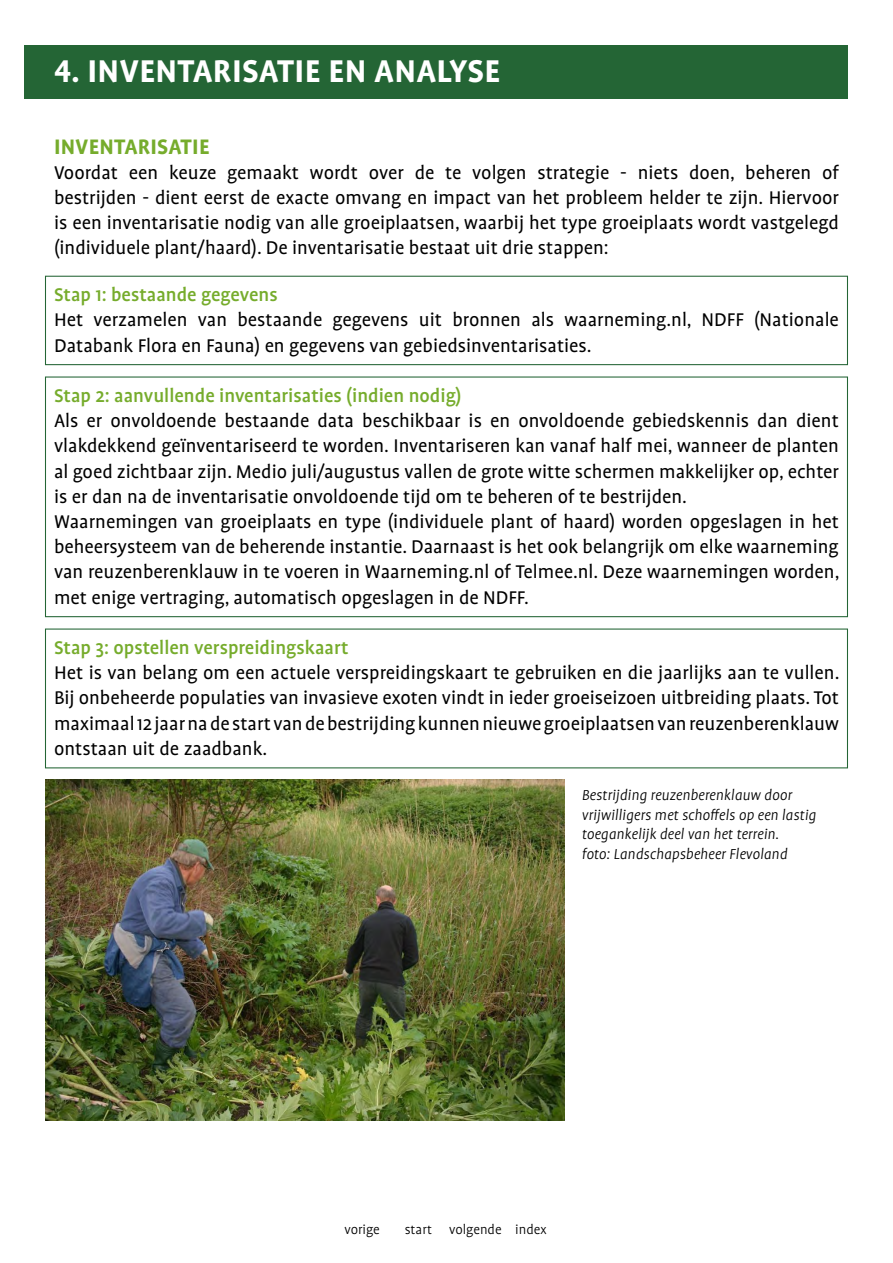
<style>
.page{position:relative;width:893px;height:1263px;background:#fff}
.page>*{position:absolute;margin:0;border:0;box-sizing:border-box;transform-origin:0 0}
.t1{font:700 36px "Profile Pro";letter-spacing:.01em;color:#fff}
.t2{font:700 24px "Profile Pro";letter-spacing:.01em;color:#76ac2c}
.t3{font:21px/25.2px "Profile Pro";color:#000;text-align:justify}
.t4{font:500 21px "Profile Pro";color:#76ac2c}
.t5{font:italic 300 16.5px/19.8px "Profile Pro";color:#000}
.t6{font:300 15px "Profile Pro";color:#000}
</style>
<div class="page">
<div style="left:24px;top:45px;width:823px;height:54px;background:#246535"></div>
<div style="left:45px;top:276px;width:803px;height:89px;border:1px solid #246535"></div>
<div style="left:45px;top:376px;width:803px;height:241px;border:1px solid #246535"></div>
<img style="left:45px;top:779px;width:520px;height:341px">
<h1 class="t1" style="left:54px;top:50px;width:448px">4. INVENTARISATIE EN ANALYSE</h1>
<p class="t2" style="left:54px;top:132px;width:157px">INVENTARISATIE</p>
<p class="t3" style="left:54px;top:161px;width:786px">Voordat een keuze gemaakt wordt over de te volgen strategie - niets doen, beheren of bestrijden - dient eerst de exacte omvang en impact van het probleem helder te zijn. Hiervoor is een inventarisatie nodig van alle groeiplaatsen, waarbij het type groeiplaats wordt vastgelegd (individuele plant/haard). De inventarisatie bestaat uit drie stappen:</p>
<p class="t4" style="left:54px;top:283px;width:225px">Stap 1: bestaande gegevens</p>
<p class="t3" style="left:54px;top:308px;width:786px">Het verzamelen van bestaande gegevens uit bronnen als waarneming.nl, NDFF (Nationale<br>Databank Flora en Fauna) en gegevens van gebiedsinventarisaties.</p>
<p class="t4" style="left:54px;top:384px;width:409px">Stap 2: aanvullende inventarisaties (indien nodig)</p>
<p class="t3" style="left:54px;top:409px;width:787px;text-align:left">Als er onvoldoende bestaande data beschikbaar is en onvoldoende gebiedskennis dan dient vlakdekkend geïnventariseerd te worden. Inventariseren kan vanaf half mei, wanneer de planten al goed zichtbaar zijn. Medio juli/augustus vallen de grote witte schermen makkelijker op, echter is er dan na de inventarisatie onvoldoende tijd om te beheren of te bestrijden.<br>Waarnemingen van groeiplaats en type (individuele plant of haard) worden opgeslagen in het beheersysteem van de beherende instantie. Daarnaast is het ook belangrijk om elke waarneming van reuzenberenklauw in te voeren in Waarneming.nl of Telmee.nl. Deze waarnemingen worden, met enige vertraging, automatisch opgeslagen in de NDFF.</p>
<p class="t4" style="left:54px;top:636px;width:296px">Stap 3: opstellen verspreidingskaart</p>
<p class="t3" style="left:54px;top:661px;width:787px">Het is van belang om een actuele verspreidingskaart te gebruiken en die jaarlijks aan te vullen.<br>Bij onbeheerde populaties van invasieve exoten vindt in ieder groeiseizoen uitbreiding plaats. Tot maximaal 12 jaar na de start van de bestrijding kunnen nieuwe groeiplaatsen van reuzenberenklauw ontstaan uit de zaadbank.</p>
<p class="t5" style="left:582px;top:786px;width:236px">Bestrijding reuzenberenklauw door vrijwilligers met schoffels op een lastig toegankelijk deel van het terrein.<br>foto: Landschapsbeheer Flevoland</p>
<p class="t6" style="left:344px;top:1221px;width:37px">vorige</p>
<p class="t6" style="left:405px;top:1221px;width:143px">start volgende index</p>
</div>
